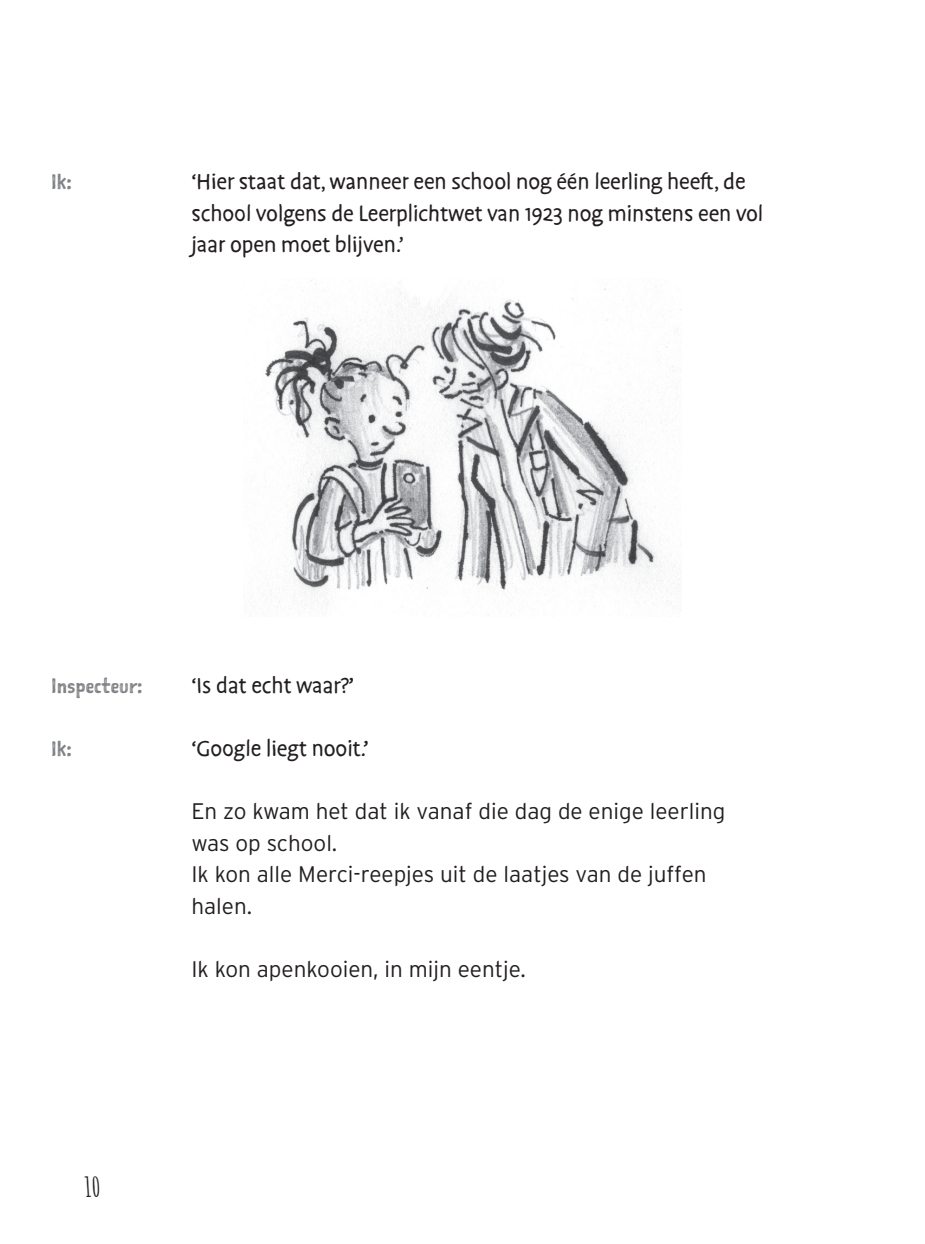
<style>
.page{position:relative;width:925px;height:1244px;background:#fff}
.page>*{position:absolute;margin:0;border:0;box-sizing:border-box;transform-origin:0 0}
.t1{font:700 27px "Amatic SC";color:#231f20}
.t2{font:24.75px/31.5px "Duper";color:#231f20}
.t3{font:300 22.5px/31.5px "Interstate";color:#231f20}
.t4{font:20.25px "Sketchnote Square";color:#808285}
</style>
<div class="page">
<img style="left:246px;top:280px;width:436px;height:335px">
<p class="t4" style="left:51px;top:168px;width:22px">Ik:</p>
<p class="t2" style="left:191px;top:167px;width:573px">‘Hier staat dat, wanneer een school nog één leerling heeft, de school volgens de Leerplichtwet van 1923 nog minstens een vol jaar open moet blijven.’</p>
<p class="t4" style="left:51px;top:672px;width:93px">Inspecteur:</p>
<p class="t4" style="left:51px;top:735px;width:22px">Ik:</p>
<p class="t2" style="left:191px;top:671px;width:164px">‘Is dat echt waar?’</p>
<p class="t2" style="left:191px;top:734px;width:179px">‘Google liegt nooit.’</p>
<p class="t3" style="left:191px;top:795px;width:536px">En zo kwam het dat ik vanaf die dag de enige leerling was op school.<br>Ik kon alle Merci-reepjes uit de laatjes van de juffen halen.</p>
<p class="t3" style="left:191px;top:953px;width:336px">Ik kon apenkooien, in mijn eentje.</p>
<p class="t1" style="left:85px;top:1166px;width:17px">10</p>
</div>
